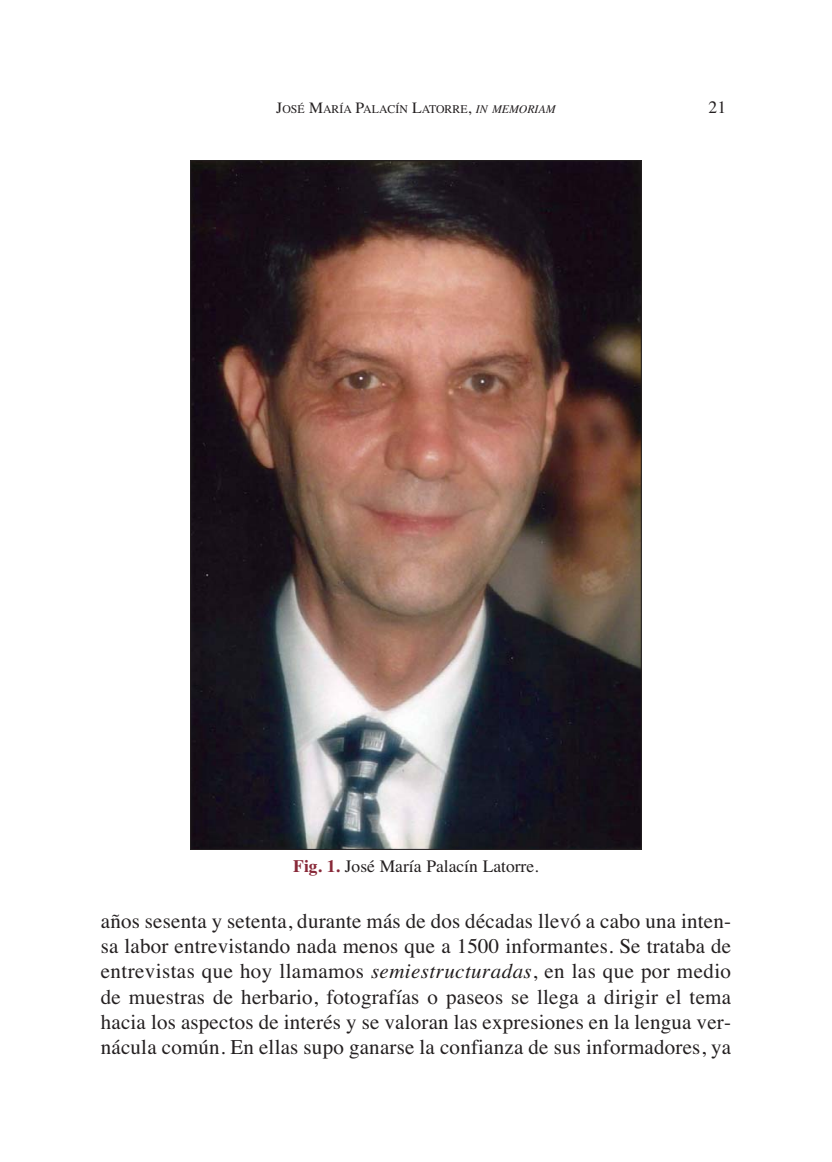
<style>
.page{position:relative;width:832px;height:1162px;background:#fff}
.page>*{position:absolute;margin:0;border:0;box-sizing:border-box;transform-origin:0 0}
.t1{font:21px/25.2px "Times";letter-spacing:.01em;color:#231f20;text-align:justify}
.t2{font:17.5px "Times";color:#231f20}
.t3{font:11.9px "Times";color:#231f20}
.s1{font-size:15.75px}
.s2{font-style:italic}
.s3{font-weight:700;color:#882838}
</style>
<div class="page">
<img style="left:192px;top:162px;width:447px;height:686px">
<p class="t3" style="left:276px;top:104px;width:281px"><span class="s1">J</span>OSÉ <span class="s1">M</span>ARÍA <span class="s1">P</span>ALACÍN <span class="s1">L</span>ATORRE<span class="s1">,</span> <span class="s2">IN MEMORIAM</span></p>
<p class="t2" style="left:708px;top:100px;width:19px">21</p>
<p class="t2" style="left:293px;top:859px;width:247px"><span class="s3">Fig. 1.</span> José María Palacín Latorre.</p>
<p class="t1" style="left:101px;top:910px;width:632px">años sesenta y setenta, durante más de dos décadas llevó a cabo una inten&shy;sa labor entrevistando nada menos que a 1500 informantes. Se trataba de entrevistas que hoy llamamos <span class="s2">semiestructuradas</span>, en las que por medio de muestras de herbario, fotografías o paseos se llega a dirigir el tema hacia los aspectos de interés y se valoran las expresiones en la lengua ver&shy;nácula común. En ellas supo ganarse la confianza de sus informadores, ya</p>
</div>
